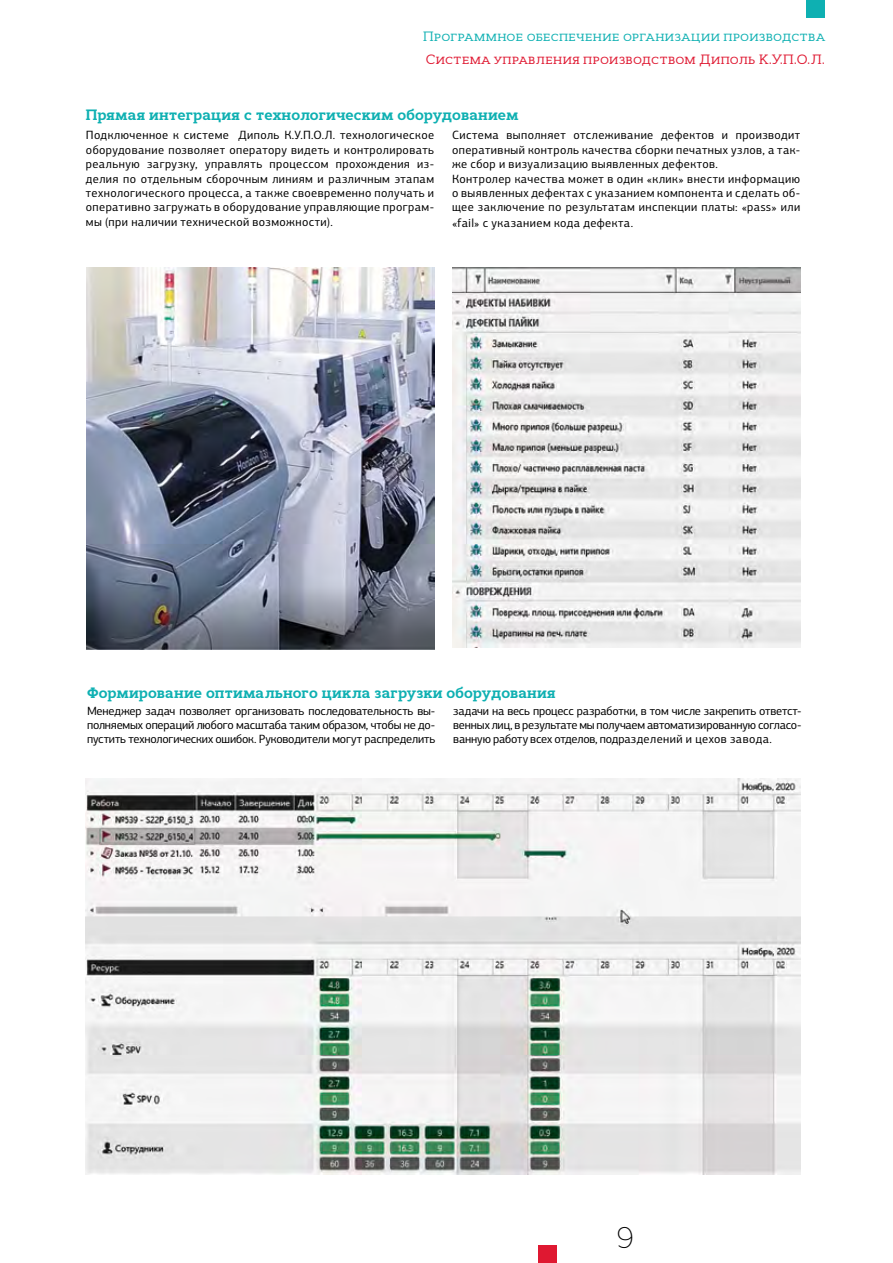
<style>
.page{position:relative;width:893px;height:1263px;background:#fff}
.page>*{position:absolute;margin:0;border:0;box-sizing:border-box;transform-origin:0 0}
.t1{font:200 30px "Cyntho Slab Pro";color:#000}
.t2{font:700 15px "Cyntho Slab Pro";letter-spacing:.005em;color:#0eb0b2}
.t3{font:13.5px "Cyntho Slab Pro";letter-spacing:.01em;color:#df1831}
.t4{font:13.5px "Cyntho Slab Pro";letter-spacing:.03em;color:#0eb0b2}
.t5{font:12px/14.4px "PF Centro Sans Pro";letter-spacing:.035em;color:#000;text-align:justify}
</style>
<div class="page">
<div style="left:807px;top:0;width:18px;height:18px;background:#0eb0b2"></div>
<div style="left:538px;top:1245px;width:19px;height:18px;background:#df1831"></div>
<img style="left:86px;top:268px;width:348px;height:382px">
<img style="left:452px;top:268px;width:348px;height:379px">
<img style="left:86px;top:779px;width:714px;height:395px">
<p class="t4" style="left:423px;top:28px;width:402px">Программное обеспечение организации производства</p>
<p class="t3" style="left:426px;top:51px;width:400px">Система управления производством Диполь К.У.П.О.Л.</p>
<p class="t2" style="left:86px;top:106px;width:434px">Прямая интеграция с технологическим оборудованием</p>
<p class="t5" style="left:86px;top:128px;width:350px">Подключенное к системе Диполь К.У.П.О.Л. технологическое оборудование позволяет оператору видеть и контролировать реальную загрузку, управлять процессом прохождения из&shy;делия по отдельным сборочным линиям и различным этапам технологического процесса, а также своевременно получать и оперативно загружать в оборудование управляющие програм&shy;мы (при наличии технической возможности).</p>
<p class="t5" style="left:452px;top:128px;width:350px;text-align:left">Система выполняет отслеживание дефектов и производит оперативный контроль качества сборки печатных узлов, а так&shy;же сбор и визуализацию выявленных дефектов.<br>Контролер качества может в один «клик» внести информацию о выявленных дефектах с указанием компонента и сделать об&shy;щее заключение по результатам инспекции платы: «pass» или «fail» с указанием кода дефекта.</p>
<p class="t2" style="left:87px;top:684px;width:470px">Формирование оптимального цикла загрузки оборудования</p>
<p class="t5" style="left:87px;top:703px;width:350px">Менеджер задач позволяет организовать последовательность вы&shy;полняемых операций любого масштаба таким образом, чтобы не до&shy;пустить технологических ошибок. Руководители могут распределить</p>
<p class="t5" style="left:453px;top:703px;width:350px">задачи на весь процесс разработки, в том числе закрепить ответст&shy;венных лиц, в результате мы получаем автоматизированную согласо&shy;ванную работу всех отделов, подразделений и цехов завода.</p>
<h1 class="t1" style="left:616px;top:1219px;width:20px">9</h1>
</div>
